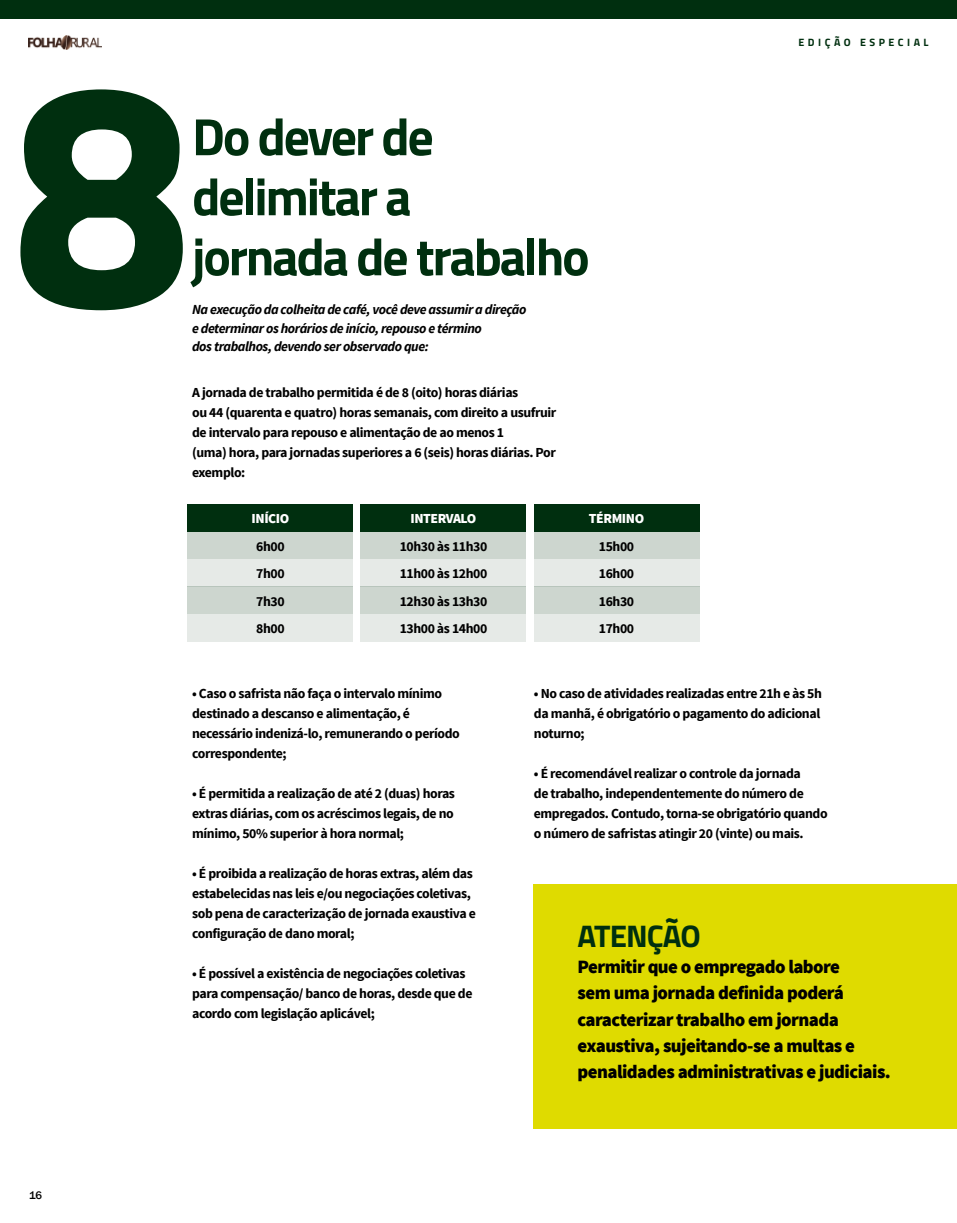
<style>
.page{position:relative;width:957px;height:1223px;background:#fff}
.page>*{position:absolute;margin:0;border:0;box-sizing:border-box;transform-origin:0 0}
.t1{font:700 322.75px "Titillium Web";color:#002f0f}
.t2{font:700 52.5px/60px "Titillium Web";letter-spacing:-.04em;color:#002f0f}
.t3{font:700 31.25px "Titillium Web";letter-spacing:-.03em;color:#002f0f}
.t4{font:900 18.75px/26.2px "Source Sans Pro";letter-spacing:-.03em;color:#000}
.t5{font:italic 700 13.88px/18.5px "Source Sans Pro";letter-spacing:-.03em;color:#000}
.t6{font:700 13.75px/20px "Source Sans Pro";letter-spacing:-.03em;color:#000}
.t7{font:900 13.75px "Source Sans Pro";letter-spacing:-.03em;color:#fff}
.t8{font:500 11.25px "Franklin Gothic";color:#000}
.t9{font:700 10.62px "Titillium Web";letter-spacing:.33em;color:#002f0f}
</style>
<div class="page">
<div style="left:0;top:0;width:957px;height:19px;background:#002f0f"></div>
<img style="left:28px;top:35px;width:73px;height:14px">
<div style="left:188px;top:504px;width:165px;height:27px;background:#002f0f"></div>
<div style="left:188px;top:531px;width:165px;height:28px;background:#cdd6cf"></div>
<div style="left:188px;top:586px;width:165px;height:28px;background:#cdd6cf"></div>
<div style="left:188px;top:559px;width:165px;height:27px;background:#e6eae7"></div>
<div style="left:188px;top:614px;width:165px;height:27px;background:#e6eae7"></div>
<div style="left:361px;top:504px;width:165px;height:27px;background:#002f0f"></div>
<div style="left:361px;top:531px;width:165px;height:28px;background:#cdd6cf"></div>
<div style="left:361px;top:586px;width:165px;height:28px;background:#cdd6cf"></div>
<div style="left:361px;top:559px;width:165px;height:27px;background:#e6eae7"></div>
<div style="left:361px;top:614px;width:165px;height:27px;background:#e6eae7"></div>
<div style="left:534px;top:504px;width:165px;height:27px;background:#002f0f"></div>
<div style="left:534px;top:531px;width:165px;height:28px;background:#cdd6cf"></div>
<div style="left:534px;top:586px;width:165px;height:28px;background:#cdd6cf"></div>
<div style="left:534px;top:559px;width:165px;height:27px;background:#e6eae7"></div>
<div style="left:534px;top:614px;width:165px;height:27px;background:#e6eae7"></div>
<div style="left:534px;top:884px;width:423px;height:245px;background:#dfdb00"></div>
<h1 class="t1" style="left:11px;top:-53px;width:182px">8</h1>
<h2 class="t2" style="left:192px;top:104px;width:399px">Do dever de delimitar a<br>jornada de trabalho</h2>
<p class="t5" style="left:192px;top:300px;width:336px">Na execução da colheita de café, você deve assumir a direção e determinar os horários de início, repouso e término<br>dos trabalhos, devendo ser observado que:</p>
<p class="t6" style="left:192px;top:383px;width:366px">A jornada de trabalho permitida é de 8 (oito) horas diárias<br>ou 44 (quarenta e quatro) horas semanais, com direito a usufruir de intervalo para repouso e alimentação de ao menos 1<br>(uma) hora, para jornadas superiores a 6 (seis) horas diárias. Por exemplo:</p>
<p class="t7" style="left:252px;top:509px;width:39px">INÍCIO</p>
<p class="t7" style="left:410px;top:509px;width:67px">INTERVALO</p>
<p class="t7" style="left:589px;top:509px;width:57px">TÉRMINO</p>
<p class="t6" style="left:256px;top:536px;width:30px">6h00</p>
<p class="t6" style="left:400px;top:536px;width:89px">10h30 às 11h30</p>
<p class="t6" style="left:599px;top:533px;width:37px;line-height:27.5px">15h00<br>16h00</p>
<p class="t6" style="left:400px;top:560px;width:89px;line-height:27.5px;text-align:justify">11h00 às 12h00<br>12h30 às 13h30<br>13h00 às 14h00</p>
<p class="t6" style="left:256px;top:560px;width:30px;line-height:27.5px;text-align:justify">7h00<br>7h30<br>8h00</p>
<p class="t6" style="left:599px;top:591px;width:37px">16h30</p>
<p class="t6" style="left:599px;top:619px;width:37px">17h00</p>
<p class="t9" style="left:798px;top:34px;width:132px">EDIÇÃO ESPECIAL</p>
<p class="t8" style="left:29px;top:1188px;width:15px">16</p>
<p class="t6" style="left:192px;top:684px;width:269px">• Caso o safrista não faça o intervalo mínimo destinado a descanso e alimentação, é necessário indenizá-lo, remunerando o período correspondente;</p>
<p class="t6" style="left:192px;top:784px;width:264px;text-align:justify">• É permitida a realização de até 2 (duas) horas extras diárias, com os acréscimos legais, de no mínimo, 50% superior à hora normal;</p>
<p class="t6" style="left:192px;top:864px;width:285px">• É proibida a realização de horas extras, além das estabelecidas nas leis e/ou negociações coletivas, sob pena de caracterização de jornada exaustiva e configuração de dano moral;</p>
<p class="t6" style="left:192px;top:964px;width:282px">• É possível a existência de negociações coletivas para compensação/ banco de horas, desde que de acordo com legislação aplicável;</p>
<p class="t6" style="left:534px;top:684px;width:290px">• No caso de atividades realizadas entre 21h e às 5h da manhã, é obrigatório o pagamento do adicional noturno;</p>
<p class="t6" style="left:534px;top:764px;width:295px">• É recomendável realizar o controle da jornada<br>de trabalho, independentemente do número de empregados. Contudo, torna-se obrigatório quando o número de safristas atingir 20 (vinte) ou mais.</p>
<h3 class="t3" style="left:577px;top:912px;width:125px">ATENÇÃO</h3>
<h3 class="t4" style="left:577px;top:954px;width:315px">Permitir que o empregado labore<br>sem uma jornada definida poderá caracterizar trabalho em jornada exaustiva, sujeitando-se a multas e penalidades administrativas e judiciais.</h3>
</div>
